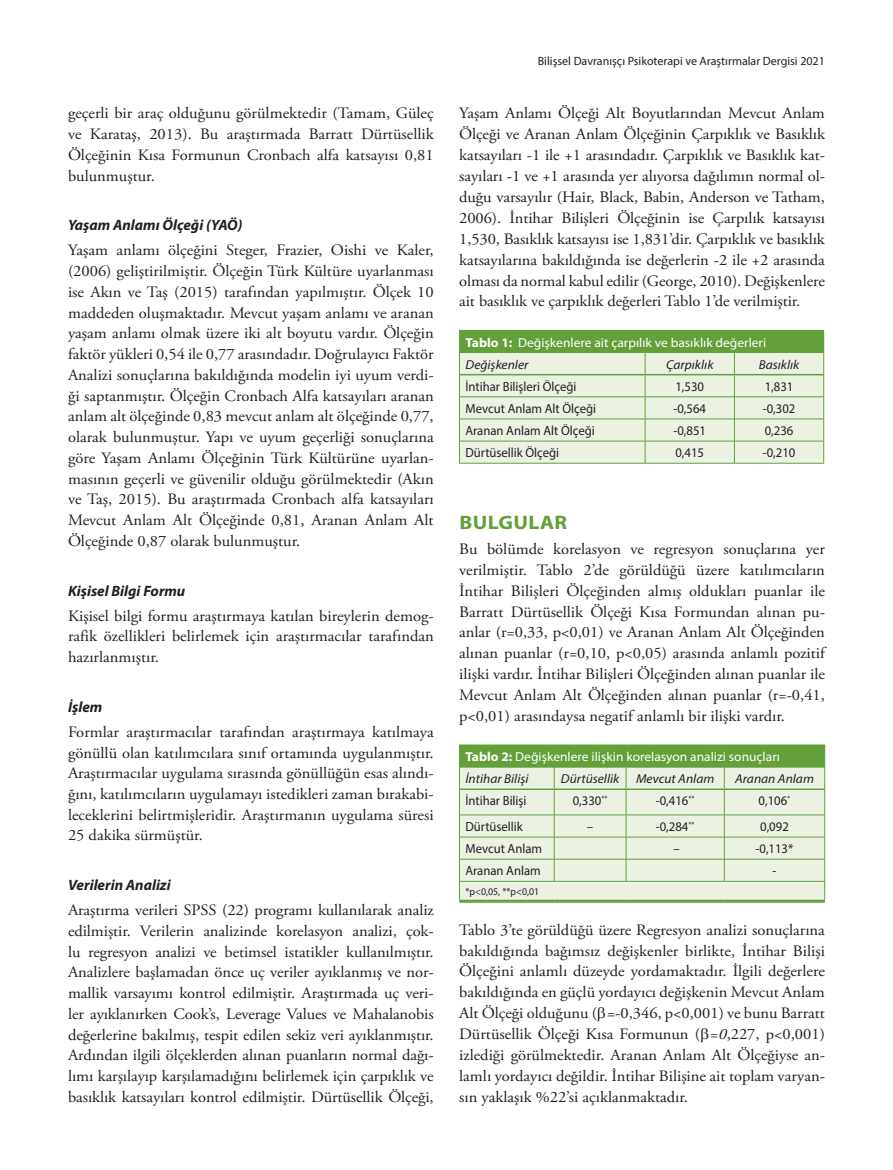
<style>
.page{position:relative;width:893px;height:1170px;background:#fff}
.page>*{position:absolute;margin:0;border:0;box-sizing:border-box;transform-origin:0 0}
.t1{font:700 19.5px "Myriad Pro";letter-spacing:.02em;color:#63a039;scale:1.1 1}
.t2{font:15.9px/20.7px "Adobe Garamond Pro";color:#231f20;text-align:justify;scale:1.04 1}
.t3{font:italic 700 15px "Myriad Pro";color:#231f20}
.t4{font:13.2px "Myriad Pro";color:#231f20;scale:.96 1}
.t5{font:12.9px/22px "Myriad Pro";color:#fff;scale:1.04 1}
.t6{font:italic 12.9px "Myriad Pro";color:#231f20;scale:1.04 1}
.t7{font:12px "Myriad Pro";color:#231f20}
.t8{font:10.35px "Myriad Pro";color:#231f20;scale:.96 1}
.s1{font-weight:700}
.s2{font-style:italic;color:#231f20}
.s3{font-style:italic}
</style>
<div class="page">
<hr style="left:459px;top:463px;width:186px;height:1px;background:#63a039">
<hr style="left:645px;top:463px;width:89px;height:1px;background:#63a039">
<hr style="left:734px;top:463px;width:90px;height:1px;background:#63a039">
<svg style="left:459px;top:330px;width:365px;height:133px;background:#cfe1c0"></svg>
<hr style="left:459px;top:352px;width:186px;height:1px;background:#63a039">
<hr style="left:645px;top:352px;width:89px;height:1px;background:#63a039">
<hr style="left:734px;top:352px;width:90px;height:1px;background:#63a039">
<hr style="left:460px;top:374px;width:185px;height:1px;background:#63a039">
<hr style="left:645px;top:374px;width:89px;height:1px;background:#63a039">
<hr style="left:734px;top:374px;width:89px;height:1px;background:#63a039">
<div style="left:459px;top:745px;width:366px;height:22px;background:#63a039"></div>
<div style="left:460px;top:767px;width:364px;height:132px;background:#ebf2e4"></div>
<hr style="left:459px;top:814px;width:95px;height:1px;background:#63a039">
<hr style="left:554px;top:814px;width:72px;height:1px;background:#63a039">
<hr style="left:626px;top:814px;width:98px;height:1px;background:#63a039">
<hr style="left:724px;top:814px;width:101px;height:1px;background:#63a039">
<hr style="left:459px;top:836px;width:95px;height:1px;background:#63a039">
<hr style="left:554px;top:836px;width:72px;height:1px;background:#63a039">
<hr style="left:626px;top:836px;width:98px;height:1px;background:#63a039">
<hr style="left:724px;top:836px;width:101px;height:1px;background:#63a039">
<hr style="left:459px;top:858px;width:95px;height:1px;background:#63a039">
<hr style="left:554px;top:858px;width:72px;height:1px;background:#63a039">
<svg style="left:554px;top:767px;width:1px;height:114px"></svg>
<hr style="left:626px;top:858px;width:98px;height:1px;background:#63a039">
<svg style="left:626px;top:767px;width:1px;height:114px"></svg>
<hr style="left:724px;top:858px;width:101px;height:1px;background:#63a039">
<svg style="left:724px;top:767px;width:1px;height:114px"></svg>
<hr style="left:459px;top:881px;width:95px;height:1px;background:#63a039">
<hr style="left:554px;top:881px;width:72px;height:1px;background:#63a039">
<hr style="left:626px;top:881px;width:98px;height:1px;background:#63a039">
<hr style="left:724px;top:881px;width:101px;height:1px;background:#63a039">
<hr style="left:459px;top:744px;width:95px;height:1px;background:#63a039">
<svg style="left:459px;top:767px;width:1px;height:132px"></svg>
<hr style="left:554px;top:744px;width:72px;height:1px;background:#63a039">
<hr style="left:626px;top:744px;width:98px;height:1px;background:#63a039">
<hr style="left:724px;top:744px;width:101px;height:1px;background:#63a039">
<svg style="left:824px;top:767px;width:1px;height:132px"></svg>
<hr style="left:460px;top:788px;width:94px;height:2px;background:#63a039">
<hr style="left:554px;top:788px;width:72px;height:2px;background:#63a039">
<hr style="left:626px;top:788px;width:98px;height:2px;background:#63a039">
<hr style="left:724px;top:788px;width:100px;height:2px;background:#63a039">
<hr style="left:459px;top:899px;width:95px;height:3px;background:#63a039">
<hr style="left:554px;top:899px;width:72px;height:3px;background:#63a039">
<hr style="left:626px;top:899px;width:98px;height:3px;background:#63a039">
<hr style="left:724px;top:899px;width:101px;height:3px;background:#63a039">
<p class="t2" style="left:68px;top:103px;width:353px">geçerli bir araç olduğunu görülmektedir (Tamam, Güleç ve Karataş, 2013). Bu araştırmada Barratt Dürtüsellik Ölçeğinin Kısa Formunun Cronbach alfa katsayısı 0,81 bulunmuştur.</p>
<p class="t3" style="left:68px;top:215px;width:176px">Yaşam Anlamı Ölçeği (YAÖ)</p>
<p class="t2" style="left:68px;top:240px;width:353px">Yaşam anlamı ölçeğini Steger, Frazier, Oishi ve Kaler, (2006) geliştirilmiştir. Ölçeğin Türk Kültüre uyarlanması ise Akın ve Taş (2015) tarafından yapılmıştır. Ölçek 10 maddeden oluşmaktadır. Mevcut yaşam anlamı ve aranan yaşam anlamı olmak üzere iki alt boyutu vardır. Ölçeğin faktör yükleri 0,54 ile 0,77 arasındadır. Doğrulayıcı Faktör Analizi sonuçlarına bakıldığında modelin iyi uyum verdi&shy;ği saptanmıştır. Ölçeğin Cronbach Alfa katsayıları aranan anlam alt ölçeğinde 0,83 mevcut anlam alt ölçeğinde 0,77, olarak bulunmuştur. Yapı ve uyum geçerliği sonuçlarına göre Yaşam Anlamı Ölçeğinin Türk Kültürüne uyarlan&shy;masının geçerli ve güvenilir olduğu görülmektedir (Akın ve Taş, 2015). Bu araştırmada Cronbach alfa katsayıları Mevcut Anlam Alt Ölçeğinde 0,81, Aranan Anlam Alt Ölçeğinde 0,87 olarak bulunmuştur.</p>
<p class="t3" style="left:68px;top:580px;width:119px">Kişisel Bilgi Formu</p>
<p class="t2" style="left:68px;top:605px;width:353px">Kişisel bilgi formu araştırmaya katılan bireylerin demog&shy;rafik özellikleri belirlemek için araştırmacılar tarafından hazırlanmıştır.</p>
<p class="t3" style="left:68px;top:697px;width:36px">İşlem</p>
<p class="t2" style="left:68px;top:721px;width:353px">Formlar araştırmacılar tarafından araştırmaya katılmaya gönüllü olan katılımcılara sınıf ortamında uygulanmıştır.<br>Araştırmacılar uygulama sırasında gönüllüğün esas alındı&shy;ğını, katılımcıların uygulamayı istedikleri zaman bırakabi&shy;leceklerini belirtmişleridir. Araştırmanın uygulama süresi 25 dakika sürmüştür.</p>
<p class="t3" style="left:68px;top:875px;width:104px">Verilerin Analizi</p>
<p class="t2" style="left:68px;top:900px;width:353px">Araştırma verileri SPSS (22) programı kullanılarak analiz edilmiştir. Verilerin analizinde korelasyon analizi, çok&shy;lu regresyon analizi ve betimsel istatikler kullanılmıştır.<br>Analizlere başlamadan önce uç veriler ayıklanmış ve nor&shy;mallik varsayımı kontrol edilmiştir. Araştırmada uç veri&shy;ler ayıklanırken Cook’s, Leverage Values ve Mahalanobis değerlerine bakılmış, tespit edilen sekiz veri ayıklanmıştır.<br>Ardından ilgili ölçeklerden alınan puanların normal dağı&shy;lımı karşılayıp karşılamadığını belirlemek için çarpıklık ve basıklık katsayıları kontrol edilmiştir. Dürtüsellik Ölçeği,</p>
<p class="t7" style="left:538px;top:53px;width:289px">Bilişsel Davranışçı Psikoterapi ve Araştırmalar Dergisi 2021</p>
<p class="t2" style="left:459px;top:103px;width:353px">Yaşam Anlamı Ölçeği Alt Boyutlarından Mevcut Anlam Ölçeği ve Aranan Anlam Ölçeğinin Çarpıklık ve Basıklık katsayıları -1 ile +1 arasındadır. Çarpıklık ve Basıklık kat&shy;sayıları -1 ve +1 arasında yer alıyorsa dağılımın normal ol&shy;duğu varsayılır (Hair, Black, Babin, Anderson ve Tatham, 2006). İntihar Bilişleri Ölçeğinin ise Çarpılık katsayısı 1,530, Basıklık katsayısı ise 1,831’dir. Çarpıklık ve basıklık katsayılarına bakıldığında ise değerlerin -2 ile +2 arasında olması da normal kabul edilir (George, 2010). Değişkenlere ait basıklık ve çarpıklık değerleri Tablo 1’de verilmiştir.</p>
<p class="t5" style="left:465px;top:331px;width:291px"><span class="s1">Tablo 1:</span> Değişkenlere ait çarpılık ve basıklık değerleri<br><span class="s2">Değişkenler</span></p>
<p class="t6" style="left:666px;top:356px;width:47px">Çarpıklık</p>
<p class="t6" style="left:759px;top:356px;width:41px">Basıklık</p>
<p class="t4" style="left:465px;top:378px;width:117px">İntihar Bilişleri Ölçeği</p>
<p class="t4" style="left:675px;top:378px;width:31px">1,530</p>
<p class="t4" style="left:765px;top:378px;width:31px">1,831</p>
<p class="t4" style="left:465px;top:400px;width:138px">Mevcut Anlam Alt Ölçeği</p>
<p class="t4" style="left:673px;top:400px;width:35px">-0,564</p>
<p class="t4" style="left:763px;top:400px;width:35px">-0,302</p>
<p class="t4" style="left:465px;top:422px;width:136px">Aranan Anlam Alt Ölçeği</p>
<p class="t4" style="left:673px;top:422px;width:35px">-0,851</p>
<p class="t4" style="left:765px;top:422px;width:31px">0,236</p>
<p class="t4" style="left:465px;top:444px;width:99px">Dürtüsellik Ölçeği</p>
<p class="t4" style="left:675px;top:444px;width:31px">0,415</p>
<p class="t4" style="left:763px;top:444px;width:35px">-0,210</p>
<p class="t1" style="left:459px;top:509px;width:100px">BULGULAR</p>
<p class="t2" style="left:459px;top:539px;width:353px">Bu bölümde korelasyon ve regresyon sonuçlarına yer verilmiştir. Tablo 2’de görüldüğü üzere katılımcıların İntihar Bilişleri Ölçeğinden almış oldukları puanlar ile Barratt Dürtüsellik Ölçeği Kısa Formundan alınan pu&shy;anlar (r=0,33, p&lt;0,01) ve Aranan Anlam Alt Ölçeğinden alınan puanlar (r=0,10, p&lt;0,05) arasında anlamlı pozitif ilişki vardır. İntihar Bilişleri Ölçeğinden alınan puanlar ile Mevcut Anlam Alt Ölçeğinden alınan puanlar (r=-0,41, p&lt;0,01) arasındaysa negatif anlamlı bir ilişki vardır.</p>
<p class="t5" style="left:465px;top:745px;width:304px"><span class="s1">Tablo 2:</span> Değişkenlere ilişkin korelasyon analizi sonuçları<br><span class="s2">İntihar Bilişi</span></p>
<p class="t6" style="left:561px;top:770px;width:58px">Dürtüsellik</p>
<p class="t6" style="left:636px;top:770px;width:77px">Mevcut Anlam</p>
<p class="t6" style="left:735px;top:770px;width:77px">Aranan Anlam</p>
<p class="t4" style="left:465px;top:792px;width:65px">İntihar Bilişi</p>
<p class="t4" style="left:573px;top:792px;width:38px">0,330<sup>**</sup></p>
<p class="t4" style="left:656px;top:792px;width:42px">-0,416<sup>**</sup></p>
<p class="t4" style="left:759px;top:792px;width:35px">0,106<sup>*</sup></p>
<p class="t4" style="left:465px;top:818px;width:61px">Dürtüsellik</p>
<p class="t4" style="left:587px;top:818px;width:8px">–</p>
<p class="t4" style="left:656px;top:818px;width:42px">-0,284<sup>**</sup></p>
<p class="t4" style="left:760px;top:818px;width:31px">0,092</p>
<p class="t4" style="left:465px;top:840px;width:81px">Mevcut Anlam</p>
<p class="t4" style="left:673px;top:840px;width:8px">–</p>
<p class="t4" style="left:756px;top:840px;width:41px">-0,113*</p>
<p class="t4" style="left:465px;top:862px;width:80px">Aranan Anlam</p>
<p class="t4" style="left:772px;top:862px;width:6px">-</p>
<p class="t8" style="left:465px;top:885px;width:78px">*p&lt;0,05, **p&lt;0,01</p>
<p class="t2" style="left:459px;top:919px;width:353px">Tablo 3’te görüldüğü üzere Regresyon analizi sonuçlarına bakıldığında bağımsız değişkenler birlikte, İntihar Bilişi Ölçeğini anlamlı düzeyde yordamaktadır. İlgili değerlere bakıldığında en güçlü yordayıcı değişkenin Mevcut Anlam Alt Ölçeği olduğunu ( <span class="s3">=</span>-0,346, p&lt;0,001) ve bunu Barratt Dürtüsellik Ölçeği Kısa Formunun ( <span class="s3">=0</span>,227, p&lt;0,001) izlediği görülmektedir. Aranan Anlam Alt Ölçeğiyse an&shy;lamlı yordayıcı değildir. İntihar Bilişine ait toplam varyan&shy;sın yaklaşık %22’si açıklanmaktadır.</p>
</div>
